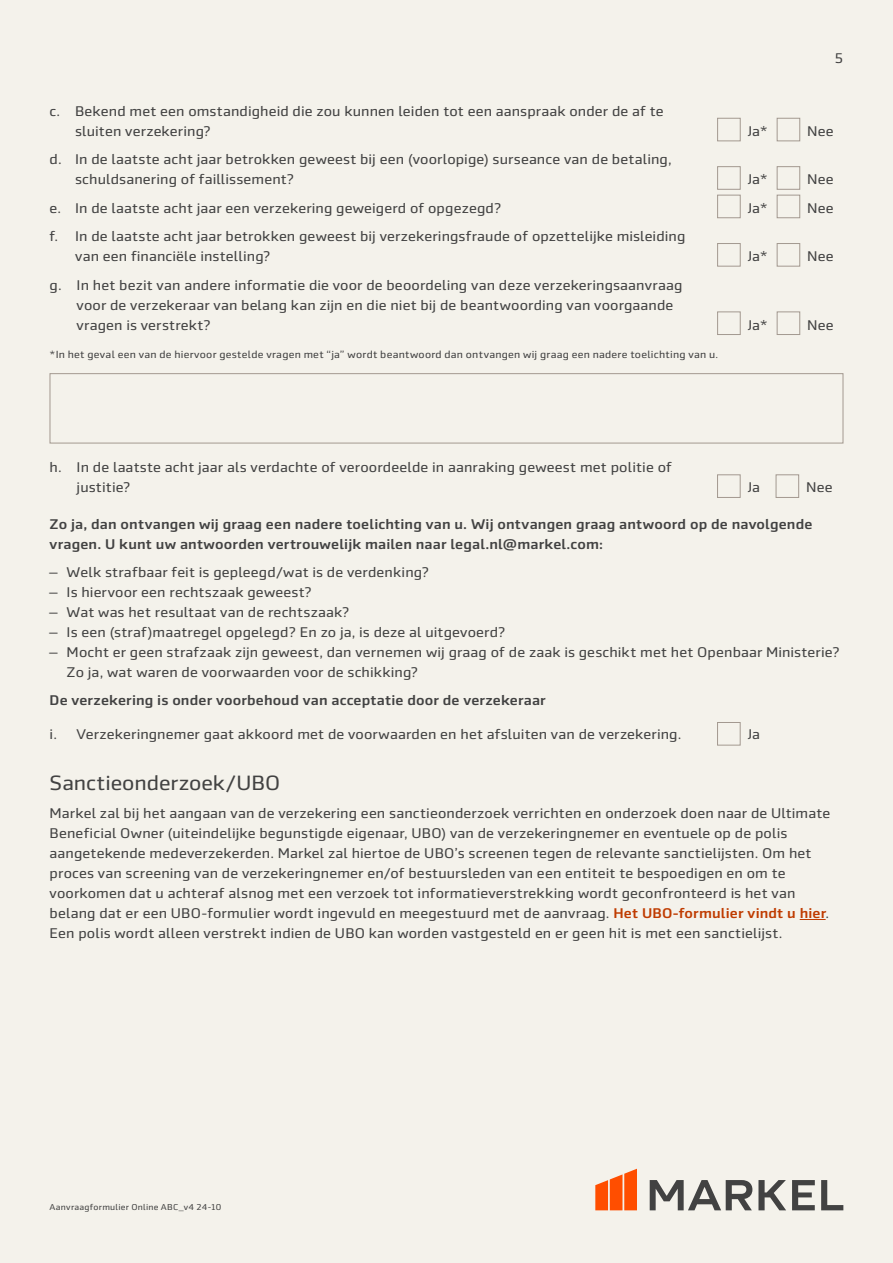
<style>
.page{position:relative;width:893px;height:1263px;background:#f4f2eb}
.page>*{position:absolute;margin:0;border:0;box-sizing:border-box;transform-origin:0 0}
.t1{font:21px "Markel Sans";color:#424242}
.t2{font:14.25px/20px "Markel Sans";letter-spacing:.01em;color:#424242}
.t3{font:500 14.25px/20px "Markel Sans";letter-spacing:.01em;color:#424242}
.t4{font:10.5px "Markel Sans";letter-spacing:.02em;color:#424242}
.t5{font:8.7px "Markel Sans";letter-spacing:.025em;color:#424242}
.s1{font-weight:500;color:#bf3b00}
</style>
<div class="page">
<svg style="left:650px;top:1180px;width:193px;height:30px"></svg>
<svg style="left:595px;top:1169px;width:42px;height:41px"></svg>
<svg style="left:800px;top:919px;width:26px;height:1px"></svg>
<div style="left:717px;top:118px;width:24px;height:23px;border:1px solid #a39990"></div>
<div style="left:777px;top:118px;width:23px;height:23px;border:1px solid #a39990"></div>
<div style="left:717px;top:166px;width:24px;height:24px;border:1px solid #a39990"></div>
<div style="left:777px;top:166px;width:23px;height:24px;border:1px solid #a39990"></div>
<div style="left:717px;top:195px;width:24px;height:23px;border:1px solid #a39990"></div>
<div style="left:777px;top:195px;width:23px;height:23px;border:1px solid #a39990"></div>
<div style="left:717px;top:243px;width:24px;height:24px;border:1px solid #a39990"></div>
<div style="left:777px;top:243px;width:23px;height:24px;border:1px solid #a39990"></div>
<div style="left:717px;top:311px;width:24px;height:24px;border:1px solid #a39990"></div>
<div style="left:777px;top:311px;width:23px;height:24px;border:1px solid #a39990"></div>
<div style="left:50px;top:373px;width:793px;height:70px;border:1px solid #a39990"></div>
<div style="left:717px;top:474px;width:23px;height:24px;border:1px solid #a39990"></div>
<div style="left:776px;top:474px;width:23px;height:24px;border:1px solid #a39990"></div>
<div style="left:717px;top:722px;width:23px;height:23px;border:1px solid #a39990"></div>
<p class="t2" style="left:75px;top:101px;width:590px;text-indent:-26px">c. Bekend met een omstandigheid die zou kunnen leiden tot een aanspraak onder de af te sluiten verzekering?</p>
<p class="t2" style="left:75px;top:150px;width:598px;text-indent:-26px">d. In de laatste acht jaar betrokken geweest bij een (voorlopige) surseance van de betaling, schuldsanering of faillissement?</p>
<p class="t2" style="left:835px;top:49px;width:10px">5</p>
<p class="t2" style="left:748px;top:121px;width:22px">Ja*</p>
<p class="t2" style="left:807px;top:121px;width:28px">Nee</p>
<p class="t2" style="left:748px;top:170px;width:22px">Ja*</p>
<p class="t2" style="left:807px;top:170px;width:28px">Nee</p>
<p class="t2" style="left:50px;top:198px;width:453px">e. In de laatste acht jaar een verzekering geweigerd of opgezegd?</p>
<p class="t2" style="left:748px;top:198px;width:22px">Ja*</p>
<p class="t2" style="left:807px;top:198px;width:28px">Nee</p>
<p class="t2" style="left:75px;top:226px;width:612px;text-indent:-26px">f. In de laatste acht jaar betrokken geweest bij verzekeringsfraude of opzettelijke misleiding van een financiële instelling?</p>
<p class="t2" style="left:748px;top:246px;width:22px">Ja*</p>
<p class="t2" style="left:807px;top:246px;width:28px">Nee</p>
<p class="t2" style="left:77px;top:275px;width:607px;text-indent:-27px">g. In het bezit van andere informatie die voor de beoordeling van deze verzekeringsaanvraag voor de verzekeraar van belang kan zijn en die niet bij de beantwoording van voorgaande vragen is verstrekt?</p>
<p class="t4" style="left:50px;top:349px;width:670px">*In het geval een van de hiervoor gestelde vragen met “ja” wordt beantwoord dan ontvangen wij graag een nadere toelichting van u.</p>
<p class="t2" style="left:748px;top:315px;width:22px">Ja*</p>
<p class="t2" style="left:807px;top:315px;width:28px">Nee</p>
<p class="t2" style="left:77px;top:457px;width:597px;text-indent:-27px">h. In de laatste acht jaar als verdachte of veroordeelde in aanraking geweest met politie of justitie?</p>
<p class="t2" style="left:748px;top:477px;width:14px">Ja</p>
<p class="t2" style="left:806px;top:477px;width:28px">Nee</p>
<p class="t3" style="left:50px;top:514px;width:764px">Zo ja, dan ontvangen wij graag een nadere toelichting van u. Wij ontvangen graag antwoord op de navolgende vragen. U kunt uw antwoorden vertrouwelijk mailen naar legal.nl@markel.com:</p>
<p class="t2" style="left:50px;top:562px;width:381px">– Welk strafbaar feit is gepleegd/wat is de verdenking?</p>
<p class="t2" style="left:50px;top:582px;width:264px">– Is hiervoor een rechtszaak geweest?</p>
<p class="t2" style="left:50px;top:602px;width:301px">– Wat was het resultaat van de rechtszaak?</p>
<p class="t2" style="left:50px;top:622px;width:457px">– Is een (straf)maatregel opgelegd? En zo ja, is deze al uitgevoerd?</p>
<p class="t2" style="left:67px;top:642px;width:774px;text-indent:-17px">– Mocht er geen strafzaak zijn geweest, dan vernemen wij graag of de zaak is geschikt met het Openbaar Ministerie?<br>Zo ja, wat waren de voorwaarden voor de schikking?</p>
<p class="t3" style="left:50px;top:690px;width:498px">De verzekering is onder voorbehoud van acceptatie door de verzekeraar</p>
<p class="t2" style="left:50px;top:724px;width:633px">i. Verzekeringnemer gaat akkoord met de voorwaarden en het afsluiten van de verzekering.</p>
<p class="t2" style="left:748px;top:724px;width:14px">Ja</p>
<h1 class="t1" style="left:50px;top:771px;width:232px">Sanctieonderzoek/UBO</h1>
<p class="t2" style="left:50px;top:803px;width:782px">Markel zal bij het aangaan van de verzekering een sanctieonderzoek verrichten en onderzoek doen naar de Ultimate Beneficial Owner (uiteindelijke begunstigde eigenaar, UBO) van de verzekeringnemer en eventuele op de polis aangetekende medeverzekerden. Markel zal hiertoe de UBO’s screenen tegen de relevante sanctielijsten. Om het proces van screening van de verzekeringnemer en/of bestuursleden van een entiteit te bespoedigen en om te voorkomen dat u achteraf alsnog met een verzoek tot informatieverstrekking wordt geconfronteerd is het van belang dat er een UBO-formulier wordt ingevuld en meegestuurd met de aanvraag. <span class="s1">Het UBO-formulier vindt u hier</span>.<br>Een polis wordt alleen verstrekt indien de UBO kan worden vastgesteld en er geen hit is met een sanctielijst.</p>
<p class="t5" style="left:50px;top:1203px;width:173px">Aanvraagformulier Online ABC_v4 24-10</p>
</div>
